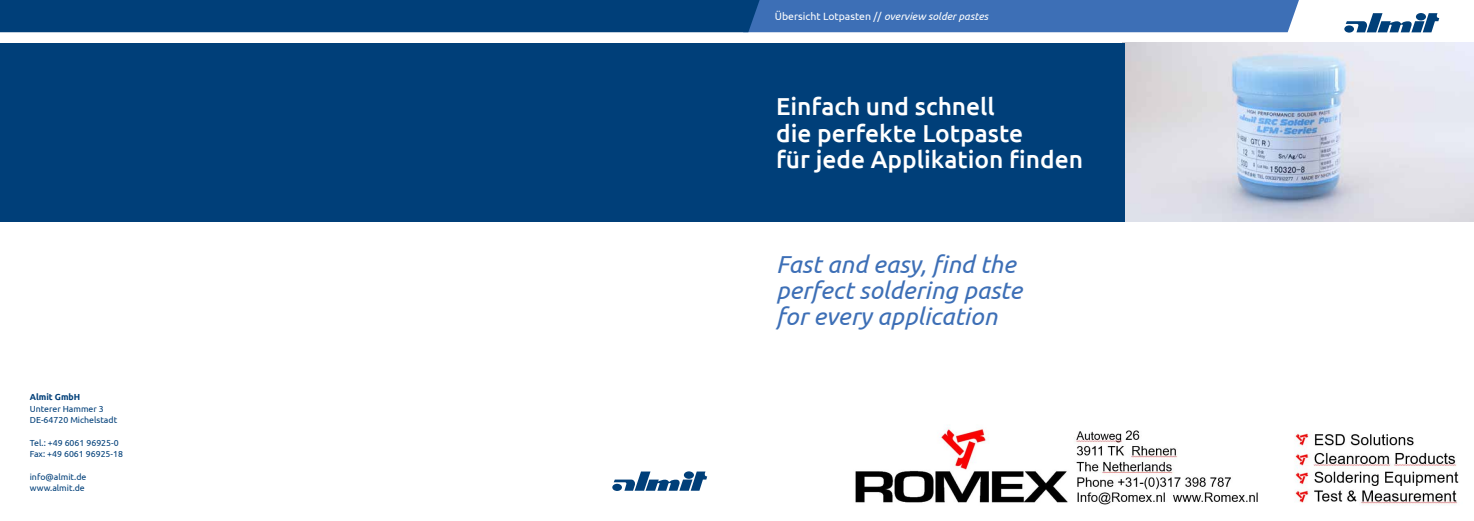
<style>
.page{position:relative;width:1474px;height:521px;background:#fff}
.page>*{position:absolute;margin:0;border:0;box-sizing:border-box;transform-origin:0 0}
.t1{font:500 24.5px/26.2px "Ubuntu";color:#fff}
.t2{font:italic 24.5px/26.2px "Ubuntu";color:#3d6fb6}
.t3{font:10.5px "Ubuntu";color:#fff}
.t4{font:8.75px/11.4px "Ubuntu";color:#003f79}
.t5{font:700 8.75px "Ubuntu";color:#003f79}
.s1{font-style:italic}
</style>
<div class="page">
<svg style="left:1344px;top:13px;width:95px;height:20px"></svg>
<svg style="left:0;top:0;width:1298px;height:32px;background:#1a5392"></svg>
<img style="left:1124px;top:43px;width:349px;height:178px">
<div style="left:0;top:43px;width:1124px;height:178px;background:#003f79"></div>
<svg style="left:612px;top:471px;width:95px;height:20px"></svg>
<img style="left:855px;top:425px;width:604px;height:80px">
<p class="t5" style="left:30px;top:392px;width:52px">Almit GmbH</p>
<p class="t4" style="left:30px;top:402px;width:89px">Unterer Hammer 3<br>DE-64720 Michelstadt</p>
<p class="t4" style="left:30px;top:437px;width:95px">Tel.: +49 6061 96925-0<br>Fax: +49 6061 96925-18</p>
<p class="t4" style="left:30px;top:471px;width:58px">info@almit.de www.almit.de</p>
<p class="t3" style="left:774px;top:10px;width:215px">Übersicht Lotpasten // <span class="s1">overview solder pastes</span></p>
<h1 class="t1" style="left:776px;top:93px;width:308px">Einfach und schnell<br>die perfekte Lotpaste<br>für jede Applikation finden</h1>
<h1 class="t2" style="left:776px;top:250px;width:248px">Fast and easy, find the perfect soldering paste for every application</h1>
</div>
